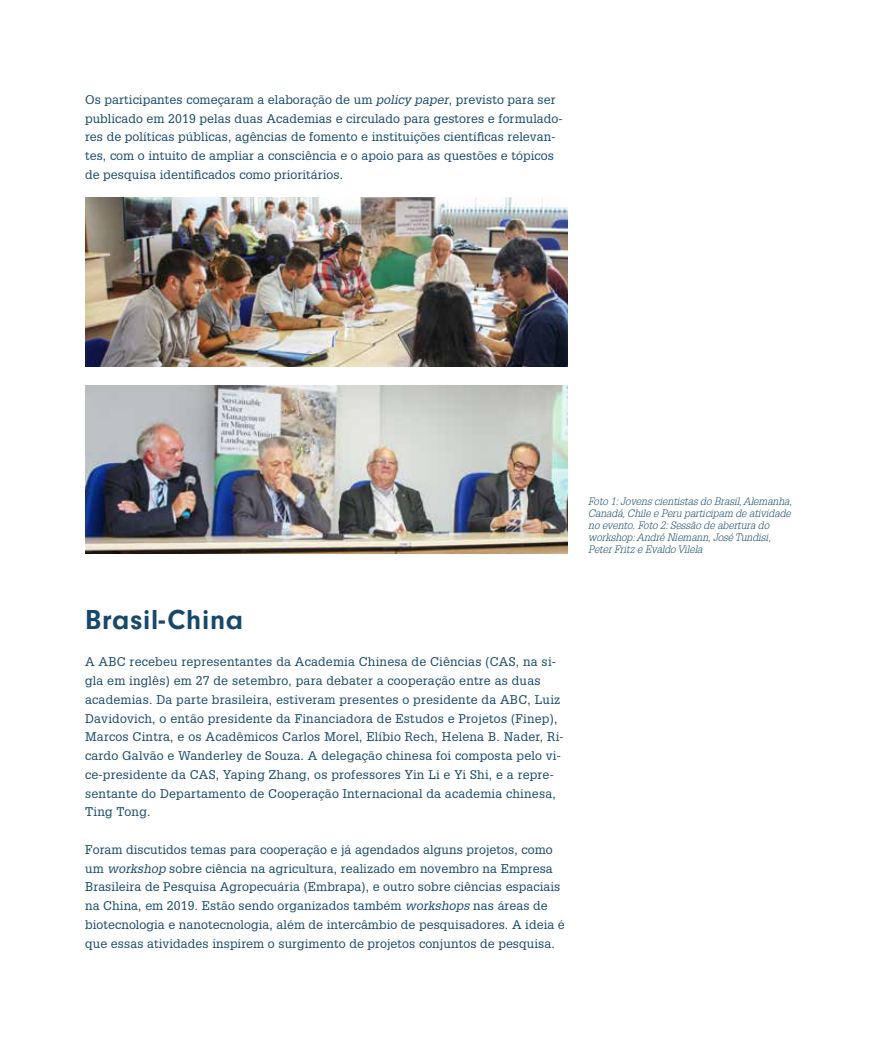
<style>
.page{position:relative;width:893px;height:1063px;background:#fff}
.page>*{position:absolute;margin:0;border:0;box-sizing:border-box;transform-origin:0 0}
.t1{font:700 28.5px "Neuzeit Gro";letter-spacing:.025em;color:#16486b}
.t2{font:12.3px/18.8px "Glypha LT Std";letter-spacing:.01em;color:#16486b}
.t3{font:italic 300 10.5px/12px "Glypha LT Std";color:#16486b}
.s1{font-style:italic}
</style>
<div class="page">
<img style="left:85px;top:385px;width:482px;height:169px">
<img style="left:85px;top:198px;width:482px;height:168px">
<p class="t2" style="left:85px;top:90px;width:479px">Os participantes começaram a elaboração de um <span class="s1">policy paper</span>, previsto para ser publicado em 2019 pelas duas Academias e circulado para gestores e formulado&shy;res de políticas públicas, agências de fomento e instituições científicas relevan&shy;tes, com o intuito de ampliar a consciência e o apoio para as questões e tópicos de pesquisa identificados como prioritários.</p>
<h1 class="t1" style="left:85px;top:603px;width:160px">Brasil-China</h1>
<p class="t2" style="left:85px;top:652px;width:480px">A ABC recebeu representantes da Academia Chinesa de Ciências (CAS, na si&shy;gla em inglês) em 27 de setembro, para debater a cooperação entre as duas academias. Da parte brasileira, estiveram presentes o presidente da ABC, Luiz Davidovich, o então presidente da Financiadora de Estudos e Projetos (Finep), Marcos Cintra, e os Acadêmicos Carlos Morel, Elíbio Rech, Helena B. Nader, Ri&shy;cardo Galvão e Wanderley de Souza. A delegação chinesa foi composta pelo vi&shy;ce-presidente da CAS, Yaping Zhang, os professores Yin Li e Yi Shi, e a repre&shy;sentante do Departamento de Cooperação Internacional da academia chinesa, Ting Tong.</p>
<p class="t2" style="left:85px;top:840px;width:481px">Foram discutidos temas para cooperação e já agendados alguns projetos, como um <span class="s1">workshop</span> sobre ciência na agricultura, realizado em novembro na Empresa Brasileira de Pesquisa Agropecuária (Embrapa), e outro sobre ciências espaciais na China, em 2019. Estão sendo organizados também <span class="s1">workshops</span> nas áreas de biotecnologia e nanotecnologia, além de intercâmbio de pesquisadores. A ideia é que essas atividades inspirem o surgimento de projetos conjuntos de pesquisa.</p>
<p class="t3" style="left:588px;top:496px;width:205px">Foto 1: Jovens cientistas do Brasil, Alemanha, Canadá, Chile e Peru participam de atividade no evento. Foto 2: Sessão de abertura do workshop: André Niemann, José Tundisi, Peter Fritz e Evaldo Vilela</p>
</div>
